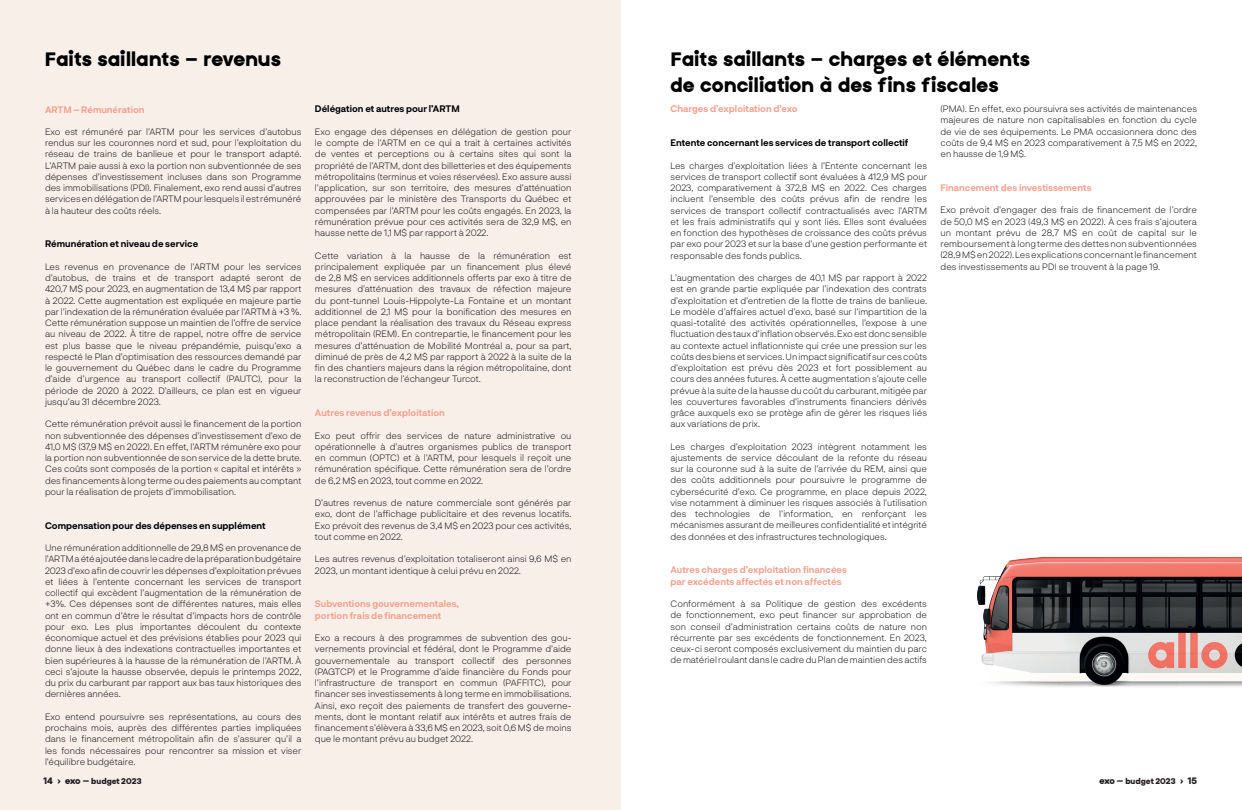
<style>
.page{position:relative;width:1242px;height:810px;background:#fff}
.page>*{position:absolute;margin:0;border:0;box-sizing:border-box;transform-origin:0 0}
.t1{font:800 22px/26px "EXO SANS EB V2";color:#000001}
.t2{font:300 9.2px/11.2px "Neurial Grotesk";color:#231f20;text-align:justify}
.t3{font:700 9.2px/11.2px "Neurial Grotesk";color:#f6a18e}
.t4{font:700 9.2px "Neurial Grotesk";color:#000001}
.t5{font:800 9px "Neurial Grotesk";color:#231f20}
.t6{font:800 8px "Neurial Grotesk";color:#231f20}
.s1{font-family:"EXO SANS EB V2";font-size:10px}
.s2{font-weight:700;font-size:10px}
.s3{font-size:9px}
</style>
<div class="page">
<div style="left:0;top:0;width:621px;height:810px;background:#f9efe9"></div>
<img style="left:977px;top:557px;width:265px;height:130px">
<h1 class="t1" style="left:45px;top:47px;width:238px">Faits saillants – revenus</h1>
<p class="t3" style="left:45px;top:103px;width:101px">ARTM – Rémunération</p>
<p class="t2" style="left:45px;top:126px;width:258px">Exo est rémunéré par l’ARTM pour les services d’autobus rendus sur les couronnes nord et sud, pour l’exploitation du réseau de trains de banlieue et pour le transport adapté.<br>L’ARTM paie aussi à exo la portion non subventionnée de ses dépenses d’investissement incluses dans son Programme des immobilisations (PDI). Finalement, exo rend aussi d’autres services en délégation de l’ARTM pour lesquels il est rémunéré à la hauteur des coûts réels.</p>
<p class="t4" style="left:45px;top:238px;width:155px">Rémunération et niveau de service</p>
<p class="t2" style="left:45px;top:261px;width:258px">Les revenus en provenance de l’ARTM pour les services d’autobus, de trains et de transport adapté seront de 420,7 M$ pour 2023, en augmentation de 13,4 M$ par rapport à 2022. Cette augmentation est expliquée en majeure partie par l’indexation de la rémunération évaluée par l’ARTM à +3 %.<br>Cette rémunération suppose un maintien de l’offre de service au niveau de 2022. À titre de rappel, notre offre de service est plus basse que le niveau prépandémie, puisqu’exo a respecté le Plan d’optimisation des ressources demandé par le gouvernement du Québec dans le cadre du Programme d’aide d’urgence au transport collectif (PAUTC), pour la période de 2020 à 2022. D’ailleurs, ce plan est en vigueur jusqu’au 31 décembre 2023.</p>
<p class="t2" style="left:45px;top:418px;width:258px">Cette rémunération prévoit aussi le financement de la portion non subventionnée des dépenses d’investissement d’exo de 41,0 M$ (37,9 M$ en 2022). En effet, l’ARTM rémunère exo pour la portion non subventionnée de son service de la dette brute.<br>Ces coûts sont composés de la portion « capital et intérêts » des financements à long terme ou des paiements au comptant pour la réalisation de projets d’immobilisation.</p>
<p class="t4" style="left:45px;top:519px;width:222px">Compensation pour des dépenses en supplément</p>
<p class="t2" style="left:45px;top:542px;width:258px">Une rémunération additionnelle de 29,8 M$ en provenance de l’ARTM a été ajoutée dans le cadre de la préparation budgétaire 2023 d’exo afin de couvrir les dépenses d’exploitation prévues et liées à l’entente concernant les services de transport collectif qui excèdent l’augmentation de la rémunération de +3%. Ces dépenses sont de différentes natures, mais elles ont en commun d’être le résultat d’impacts hors de contrôle pour exo. Les plus importantes découlent du contexte économique actuel et des prévisions établies pour 2023 qui donne lieux à des indexations contractuelles importantes et bien supérieures à la hausse de la rémunération de l’ARTM. À ceci s’ajoute la hausse observée, depuis le printemps 2022, du prix du carburant par rapport aux bas taux historiques des dernières années.</p>
<p class="t2" style="left:45px;top:711px;width:258px">Exo entend poursuivre ses représentations, au cours des prochains mois, auprès des différentes parties impliquées dans le financement métropolitain afin de s’assurer qu’il a les fonds nécessaires pour rencontrer sa mission et viser l’équilibre budgétaire.</p>
<p class="t4" style="left:315px;top:102px;width:146px">Délégation et autres pour l’ARTM</p>
<p class="t2" style="left:315px;top:126px;width:258px">Exo engage des dépenses en délégation de gestion pour le compte de l’ARTM en ce qui a trait à certaines activités de ventes et perceptions ou à certains sites qui sont la propriété de l’ARTM, dont des billetteries et des équipements métropolitains (terminus et voies réservées). Exo assure aussi l’application, sur son territoire, des mesures d’atténuation approuvées par le ministère des Transports du Québec et compensées par l’ARTM pour les coûts engagés. En 2023, la rémunération prévue pour ces activités sera de 32,9 M$, en hausse nette de 1,1 M$ par rapport à 2022.</p>
<p class="t2" style="left:315px;top:249px;width:258px">Cette variation à la hausse de la rémunération est principalement expliquée par un financement plus élevé de 2,8 M$ en services additionnels offerts par exo à titre de mesures d’atténuation des travaux de réfection majeure du pont-tunnel Louis-Hippolyte-La Fontaine et un montant additionnel de 2,1 M$ pour la bonification des mesures en place pendant la réalisation des travaux du Réseau express métropolitain (REM). En contrepartie, le financement pour les mesures d’atténuation de Mobilité Montréal a, pour sa part, diminué de près de 4,2 M$ par rapport à 2022 à la suite de la fin des chantiers majeurs dans la région métropolitaine, dont la reconstruction de l’échangeur Turcot.</p>
<p class="t3" style="left:315px;top:407px;width:131px">Autres revenus d’exploitation</p>
<p class="t2" style="left:315px;top:429px;width:258px">Exo peut offrir des services de nature administrative ou opérationnelle à d’autres organismes publics de transport en commun (OPTC) et à l’ARTM, pour lesquels il reçoit une rémunération spécifique. Cette rémunération sera de l’ordre de 6,2 M$ en 2023, tout comme en 2022.</p>
<p class="t2" style="left:315px;top:497px;width:258px">D’autres revenus de nature commerciale sont générés par exo, dont de l’affichage publicitaire et des revenus locatifs.<br>Exo prévoit des revenus de 3,4 M$ en 2023 pour ces activités, tout comme en 2022.</p>
<p class="t2" style="left:315px;top:553px;width:258px">Les autres revenus d’exploitation totaliseront ainsi 9,6 M$ en<br>2023, un montant identique à celui prévu en 2022.</p>
<p class="t3" style="left:315px;top:598px;width:145px">Subventions gouvernementales, portion frais de financement</p>
<p class="t2" style="left:315px;top:632px;width:258px">Exo a recours à des programmes de subvention des gou&shy;vernements provincial et fédéral, dont le Programme d’aide gouvernementale au transport collectif des personnes (PAGTCP) et le Programme d’aide financière du Fonds pour l’infrastructure de transport en commun (PAFFITC), pour financer ses investissements à long terme en immobilisations.<br>Ainsi, exo reçoit des paiements de transfert des gouverne&shy;ments, dont le montant relatif aux intérêts et autres frais de financement s’élèvera à 33,6 M$ en 2023, soit 0,6 M$ de moins que le montant prévu au budget 2022.</p>
<h1 class="t1" style="left:670px;top:47px;width:361px">Faits saillants – charges et éléments de conciliation à des fins fiscales</h1>
<p class="t3" style="left:670px;top:103px;width:129px">Charges d’exploitation d’exo</p>
<p class="t4" style="left:670px;top:136px;width:239px">Entente concernant les services de transport collectif</p>
<p class="t2" style="left:670px;top:159px;width:258px">Les charges d’exploitation liées à l’Entente concernant les services de transport collectif sont évaluées à 412,9 M$ pour 2023, comparativement à 372,8 M$ en 2022. Ces charges incluent l’ensemble des coûts prévus afin de rendre les services de transport collectif contractualisés avec l’ARTM et les frais administratifs qui y sont liés. Elles sont évaluées en fonction des hypothèses de croissance des coûts prévus par exo pour 2023 et sur la base d’une gestion performante et responsable des fonds publics.</p>
<p class="t2" style="left:670px;top:272px;width:258px">L’augmentation des charges de 40,1 M$ par rapport à 2022 est en grande partie expliquée par l’indexation des contrats d’exploitation et d’entretien de la flotte de trains de banlieue.<br>Le modèle d’affaires actuel d’exo, basé sur l’impartition de la quasi-totalité des activités opérationnelles, l’expose à une fluctuation des taux d’inflation observés. Exo est donc sensible au contexte actuel inflationniste qui crée une pression sur les coûts des biens et services. Un impact significatif sur ces coûts d’exploitation est prévu dès 2023 et fort possiblement au cours des années futures. À cette augmentation s’ajoute celle prévue à la suite de la hausse du coût du carburant, mitigée par les couvertures favorables d’instruments financiers dérivés grâce auxquels exo se protège afin de gérer les risques liés aux variations de prix.</p>
<p class="t2" style="left:670px;top:440px;width:258px">Les charges d’exploitation 2023 intègrent notamment les ajustements de service découlant de la refonte du réseau sur la couronne sud à la suite de l’arrivée du REM, ainsi que des coûts additionnels pour poursuivre le programme de cybersécurité d’exo. Ce programme, en place depuis 2022, vise notamment à diminuer les risques associés à l’utilisation des technologies de l’information, en renforçant les mécanismes assurant de meilleures confidentialité et intégrité des données et des infrastructures technologiques.</p>
<p class="t3" style="left:670px;top:564px;width:178px">Autres charges d’exploitation financées par excédents affectés et non affectés</p>
<p class="t2" style="left:670px;top:598px;width:258px">Conformément à sa Politique de gestion des excédents de fonctionnement, exo peut financer sur approbation de son conseil d’administration certains coûts de nature non récurrente par ses excédents de fonctionnement. En 2023, ceux-ci seront composés exclusivement du maintien du parc de matériel roulant dans le cadre du Plan de maintien des actifs</p>
<p class="t2" style="left:940px;top:103px;width:258px">(PMA). En effet, exo poursuivra ses activités de maintenances majeures de nature non capitalisables en fonction du cycle de vie de ses équipements. Le PMA occasionnera donc des coûts de 9,4 M$ en 2023 comparativement à 7,5 M$ en 2022, en hausse de 1,9 M$.</p>
<p class="t3" style="left:940px;top:182px;width:153px">Financement des investissements</p>
<p class="t2" style="left:940px;top:204px;width:258px">Exo prévoit d’engager des frais de financement de l’ordre de 50,0 M$ en 2023 (49,3 M$ en 2022). À ces frais s’ajoutera un montant prévu de 28,7 M$ en coût de capital sur le remboursement à long terme des dettes non subventionnées (28,9 M$ en 2022). Les explications concernant le financement des investissements au PDI se trouvent à la page 19.</p>
<p class="t5" style="left:44px;top:774px;width:19px">14 <span class="s1">&gt;</span></p>
<p class="t6" style="left:83px;top:775px;width:60px"><span class="s2">–</span> budget 2023</p>
<p class="t6" style="left:1117px;top:775px;width:82px"><span class="s2">–</span> budget 2023 <span class="s1">&gt;</span> <span class="s3">15</span></p>
</div>
